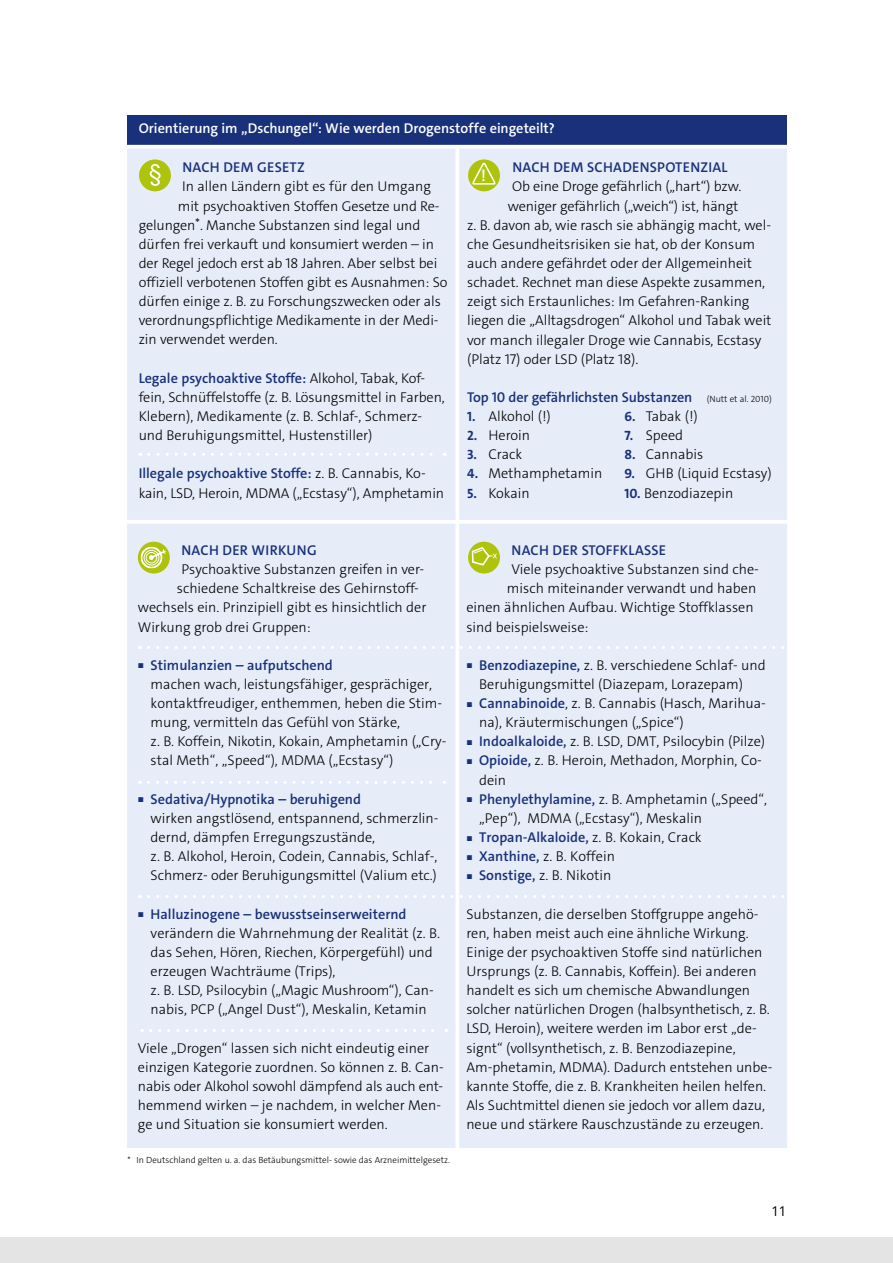
<style>
.page{position:relative;width:893px;height:1263px;background:#fff}
.page>*{position:absolute;margin:0;border:0;box-sizing:border-box;transform-origin:0 0}
.t1{font:600 16.2px "The Sans";color:#fff}
.t2{font:300 14.25px/19.2px "The Sans C4 s";color:#000}
.t3{font:600 14.25px "The Sans C4 s";letter-spacing:.01em;color:#19317b}
.t4{font:600 14.25px "The Sans C4 s";color:#fff}
.t5{font:600 14.25px "The Sans C4 s";letter-spacing:-.01em;color:#19317b}
.t6{font:13.5px "Open Sans";color:#000}
.t7{font:300 9px "The Sans C4 s";color:#000}
.s1{font-size:13.5px}
.s2{font-weight:600;color:#19317b}
.s3{font-weight:700;font-size:13.5px;color:#19317b}
.s4{font-family:"The Sans Light Expert";font-weight:400;font-size:7.2px;color:#19317b}
.s5{font-family:"The Sans Light Expert";font-weight:400;font-size:7.2px}
.s6{font-weight:300;color:#000}
</style>
<div class="page">
<div style="left:0;top:1237px;width:893px;height:26px;background:#e4e4e4"></div>
<div style="left:128px;top:144px;width:659px;height:1004px;background:#e6edf9"></div>
<div style="left:128px;top:115px;width:659px;height:30px;background:#19317b"></div>
<hr style="left:123px;top:520px;width:685px;height:4px;background:#fff">
<svg style="left:455px;top:149px;width:4px;height:999px;fill:#fff"></svg>
<hr style="left:114px;top:145px;width:685px;height:4px;background:#fff">
<svg style="left:149px;top:453px;width:296px;height:3px"></svg>
<div style="left:468px;top:159px;width:32px;height:32px;background:#aec30b;border-radius:50%"></div>
<svg style="left:472px;top:162px;width:24px;height:23px"></svg>
<div style="left:138px;top:542px;width:32px;height:31px;background:#aec30b;border-radius:50%"></div>
<svg style="left:141px;top:547px;width:25px;height:21px"></svg>
<div style="left:468px;top:542px;width:32px;height:31px;background:#aec30b;border-radius:50%"></div>
<svg style="left:472px;top:547px;width:25px;height:19px"></svg>
<svg style="left:148px;top:646px;width:636px;height:3px"></svg>
<svg style="left:148px;top:781px;width:297px;height:3px"></svg>
<svg style="left:148px;top:895px;width:636px;height:3px"></svg>
<svg style="left:151px;top:1029px;width:296px;height:3px"></svg>
<div style="left:139px;top:159px;width:32px;height:32px;background:#aec30b;border-radius:50%"></div>
<svg style="left:150px;top:164px;width:11px;height:22px"></svg>
<p class="t4" style="left:139px;top:119px;width:418px">Orientierung im „Dschungel“: Wie werden Drogenstoffe eingeteilt?</p>
<p class="t3" style="left:182px;top:158px;width:124px">NACH DEM GESETZ</p>
<p class="t2" style="left:182px;top:177px;width:250px">In allen Ländern gibt es für den Umgang</p>
<p class="t2" style="left:178px;top:196px;width:263px">mit psychoaktiven Stoffen Gesetze und Re-</p>
<p class="t2" style="left:139px;top:215px;width:283px">gelungen<span class="s1">*</span>. Manche Substanzen sind legal und</p>
<p class="t2" style="left:139px;top:234px;width:297px">dürfen frei verkauft und konsumiert werden – in</p>
<p class="t2" style="left:139px;top:254px;width:300px">der Regel jedoch erst ab 18 Jahren. Aber selbst bei</p>
<p class="t2" style="left:139px;top:273px;width:310px">offiziell verbotenen Stoffen gibt es Ausnahmen: So</p>
<p class="t2" style="left:139px;top:292px;width:304px">dürfen einige z. B. zu Forschungszwecken oder als</p>
<p class="t2" style="left:139px;top:311px;width:301px">verordnungspflichtige Medikamente in der Medi-</p>
<p class="t2" style="left:139px;top:330px;width:141px">zin verwendet werden.</p>
<p class="t2" style="left:139px;top:368px;width:308px"><span class="s2">Legale psychoaktive Stoffe:</span> Alkohol, Tabak, Kof&shy;fein, Schnüffelstoffe (z. B. Lösungsmittel in Farben, Klebern), Medikamente (z. B. Schlaf-, Schmerz&shy;und Beruhigungsmittel, Hustenstiller)</p>
<p class="t2" style="left:139px;top:464px;width:307px"><span class="s2">Illegale psychoaktive Stoffe:</span> z. B. Cannabis, Ko&shy;kain, LSD, Heroin, MDMA („Ecstasy“), Amphetamin</p>
<p class="t3" style="left:512px;top:158px;width:217px">NACH DEM SCHADENSPOTENZIAL</p>
<p class="t2" style="left:512px;top:177px;width:231px">Ob eine Droge gefährlich („hart“) bzw.</p>
<p class="t2" style="left:508px;top:196px;width:232px">weniger gefährlich („weich“) ist, hängt</p>
<p class="t2" style="left:467px;top:215px;width:305px">z. B. davon ab, wie rasch sie abhängig macht, wel-</p>
<p class="t2" style="left:467px;top:234px;width:290px">che Gesundheitsrisiken sie hat, ob der Konsum</p>
<p class="t2" style="left:467px;top:254px;width:286px">auch andere gefährdet oder der Allgemeinheit</p>
<p class="t2" style="left:467px;top:273px;width:300px">schadet. Rechnet man diese Aspekte zusammen,</p>
<p class="t2" style="left:467px;top:292px;width:284px">zeigt sich Erstaunliches: Im Gefahren-Ranking</p>
<p class="t2" style="left:467px;top:311px;width:306px">liegen die „Alltagsdrogen“ Alkohol und Tabak weit</p>
<p class="t2" style="left:467px;top:330px;width:296px">vor manch illegaler Droge wie Cannabis, Ecstasy</p>
<p class="t2" style="left:467px;top:349px;width:173px">(Platz 17) oder LSD (Platz 18).</p>
<p class="t5" style="left:467px;top:388px;width:227px">Top 10 der gefährlichsten Substanzen</p>
<p class="t7" style="left:707px;top:393px;width:66px">(Nutt et al. 2010)</p>
<p class="t2" style="left:467px;top:407px;width:85px"><span class="s3">1.</span> Alkohol (!)</p>
<p class="t2" style="left:624px;top:407px;width:75px"><span class="s3">6.</span> Tabak (!)</p>
<p class="t2" style="left:467px;top:426px;width:64px"><span class="s3">2.</span> Heroin</p>
<p class="t2" style="left:624px;top:426px;width:60px"><span class="s3">7.</span> Speed</p>
<p class="t2" style="left:467px;top:445px;width:56px"><span class="s3">3.</span> Crack</p>
<p class="t2" style="left:624px;top:445px;width:80px"><span class="s3">8.</span> Cannabis</p>
<p class="t2" style="left:467px;top:464px;width:137px"><span class="s3">4.</span> Methamphetamin</p>
<p class="t2" style="left:624px;top:464px;width:149px"><span class="s3">9.</span> GHB (Liquid Ecstasy)</p>
<p class="t2" style="left:467px;top:483px;width:64px"><span class="s3">5.</span> Kokain</p>
<p class="t2" style="left:624px;top:483px;width:110px"><span class="s3">10.</span> Benzodiazepin</p>
<p class="t1" style="left:481px;top:162px;width:6px">!</p>
<p class="t3" style="left:182px;top:541px;width:137px">NACH DER WIRKUNG</p>
<p class="t2" style="left:181px;top:560px;width:244px">Psychoaktive Substanzen greifen in ver-</p>
<p class="t2" style="left:177px;top:579px;width:244px">schiedene Schaltkreise des Gehirnstoff-</p>
<p class="t2" style="left:138px;top:598px;width:290px">wechsels ein. Prinzipiell gibt es hinsichtlich der</p>
<p class="t2" style="left:138px;top:617px;width:174px">Wirkung grob drei Gruppen:</p>
<p class="t2" style="left:151px;top:655px;width:297px;text-indent:-13px"><span class="s4">ó</span> <span class="s2">Stimulanzien – aufputschend<br></span>machen wach, leistungsfähiger, gesprächiger, kontaktfreudiger, enthemmen, heben die Stim&shy;mung, vermitteln das Gefühl von Stärke,<br>z. B. Koffein, Nikotin, Kokain, Amphetamin („Cry&shy;stal Meth“, „Speed“), MDMA („Ecstasy“)</p>
<p class="t2" style="left:151px;top:789px;width:289px;text-indent:-13px"><span class="s4">ó</span> <span class="s2">Sedativa/Hypnotika – beruhigend<br></span>wirken angstlösend, entspannend, schmerzlin&shy;dernd, dämpfen Erregungszustände,<br>z. B. Alkohol, Heroin, Codein, Cannabis, Schlaf-, Schmerz- oder Beruhigungsmittel (Valium etc.)</p>
<p class="t2" style="left:151px;top:904px;width:291px;text-indent:-13px"><span class="s4">ó</span> <span class="s2">Halluzinogene – bewusstseinserweiternd </span>verändern die Wahrnehmung der Realität (z. B. das Sehen, Hören, Riechen, Körpergefühl) und erzeugen Wachträume (Trips),<br>z. B. LSD, Psilocybin („Magic Mushroom“), Can&shy;nabis, PCP („Angel Dust“), Meskalin, Ketamin</p>
<p class="t2" style="left:138px;top:1038px;width:307px">Viele „Drogen“ lassen sich nicht eindeutig einer einzigen Kategorie zuordnen. So können z. B. Can&shy;nabis oder Alkohol sowohl dämpfend als auch ent&shy;hemmend wirken – je nachdem, in welcher Men&shy;ge und Situation sie konsumiert werden.</p>
<p class="t7" style="left:128px;top:1154px;width:324px">* In Deutschland gelten u. a. das Betäubungsmittel- sowie das Arzneimittelgesetz.</p>
<p class="t3" style="left:512px;top:541px;width:156px">NACH DER STOFFKLASSE</p>
<p class="t2" style="left:511px;top:560px;width:249px">Viele psychoaktive Substanzen sind che-</p>
<p class="t2" style="left:507px;top:579px;width:251px">misch miteinander verwandt und haben</p>
<p class="t2" style="left:466px;top:598px;width:289px">einen ähnlichen Aufbau. Wichtige Stoffklassen</p>
<p class="t2" style="left:466px;top:617px;width:124px">sind beispielsweise:</p>
<p class="t2" style="left:466px;top:655px;width:301px"><span class="s4">ó</span> <span class="s2">Benzodiazepine,</span> z. B. verschiedene Schlaf- und</p>
<p class="t2" style="left:479px;top:675px;width:266px">Beruhigungsmittel (Diazepam, Lorazepam)</p>
<p class="t2" style="left:466px;top:694px;width:301px"><span class="s4">ó</span> <span class="s2">Cannabinoide</span>, z. B. Cannabis (Hasch, Marihua-</p>
<p class="t2" style="left:479px;top:713px;width:206px">na), Kräutermischungen („Spice“)</p>
<p class="t2" style="left:466px;top:732px;width:300px"><span class="s4">ó</span> <span class="s2">Indoalkaloide,</span> z. B. LSD, DMT, Psilocybin (Pilze)</p>
<p class="t2" style="left:466px;top:751px;width:297px"><span class="s4">ó</span> <span class="s2">Opioide,</span> z. B. Heroin, Methadon, Morphin, Co-</p>
<p class="t2" style="left:479px;top:770px;width:29px">dein</p>
<p class="t2" style="left:466px;top:789px;width:302px"><span class="s4">ó</span> <span class="s2">Phenylethylamine,</span> z. B. Amphetamin („Speed“,</p>
<p class="t2" style="left:479px;top:808px;width:224px">„Pep“), MDMA („Ecstasy“), Meskalin</p>
<p class="t3" style="left:466px;top:828px;width:237px"><span class="s5">ó</span> Tropan-Alkaloide, <span class="s6">z. B. Kokain, Crack</span></p>
<p class="t2" style="left:466px;top:847px;width:150px"><span class="s4">ó</span> <span class="s2">Xanthine,</span> z. B. Koffein</p>
<p class="t2" style="left:466px;top:866px;width:146px"><span class="s4">ó</span> <span class="s2">Sonstige,</span> z. B. Nikotin</p>
<p class="t2" style="left:466px;top:904px;width:307px">Substanzen, die derselben Stoffgruppe angehö&shy;ren, haben meist auch eine ähnliche Wirkung.<br>Einige der psychoaktiven Stoffe sind natürlichen Ursprungs (z. B. Cannabis, Koffein). Bei anderen handelt es sich um chemische Abwandlungen solcher natürlichen Drogen (halbsynthetisch, z. B.<br>LSD, Heroin), weitere werden im Labor erst „de&shy;signt“ (vollsynthetisch, z. B. Benzodiazepine, Am-phetamin, MDMA). Dadurch entstehen unbe&shy;kannte Stoffe, die z. B. Krankheiten heilen helfen.<br>Als Suchtmittel dienen sie jedoch vor allem dazu, neue und stärkere Rauschzustände zu erzeugen.</p>
<p class="t6" style="left:772px;top:1202px;width:17px">11</p>
</div>
